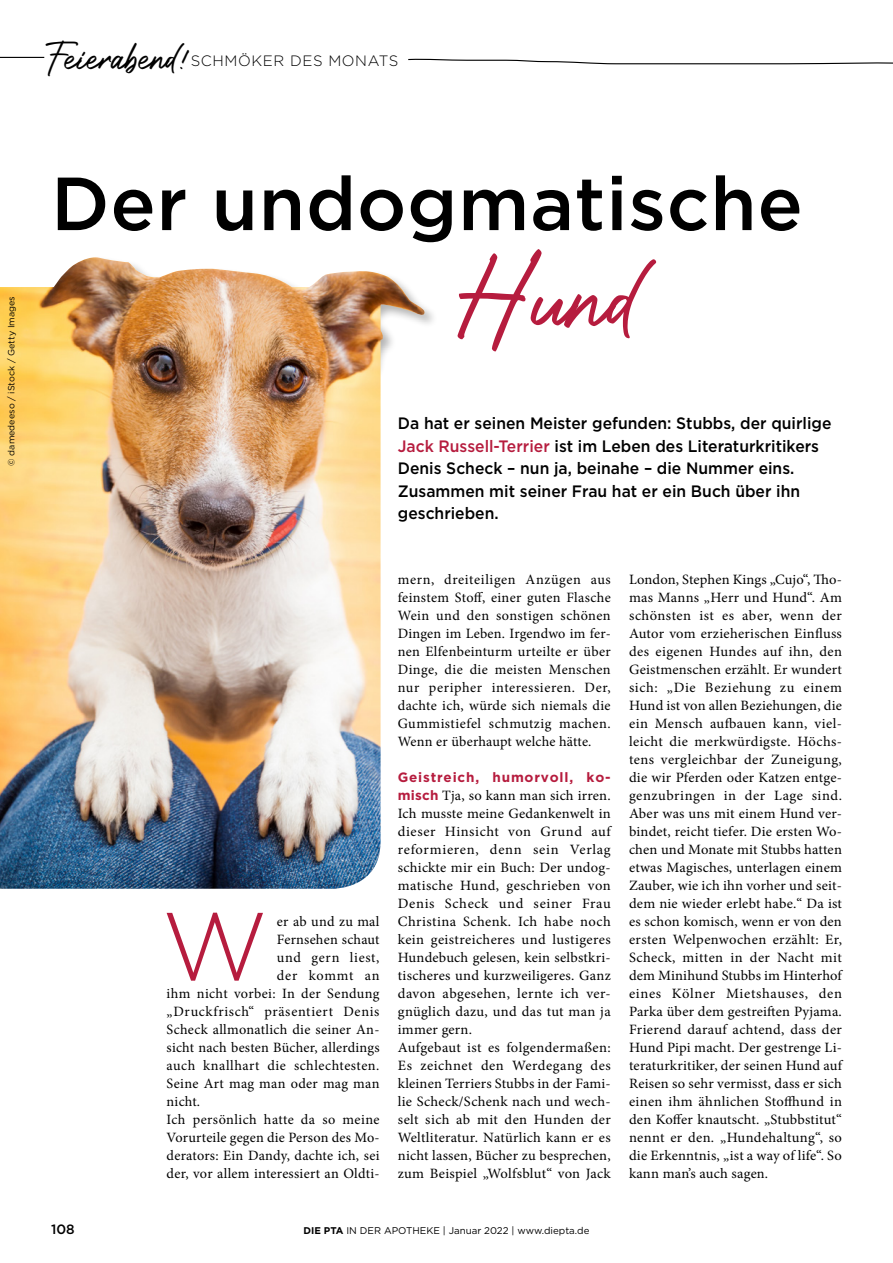
<style>
.page{position:relative;width:893px;height:1263px;background:#fff}
.page>*{position:absolute;margin:0;border:0;box-sizing:border-box;transform-origin:0 0}
.t1{font:italic 97.5px "Roustel";color:#b61c3e;scale:.94 1}
.t2{font:300 96.15px "Gotham";color:#b61c3e}
.t3{font:500 75px "Gotham";letter-spacing:.01em;color:#000}
.t4{font:italic 37.5px "Roustel";letter-spacing:-.03em;color:#000;scale:.94 1}
.t5{font:500 16.5px/22.5px "Gotham";color:#000;scale:.95 1}
.t6{font:300 15px "Gotham";letter-spacing:.04em;color:#000}
.t7{font:14.25px/18px "Minion Pro";letter-spacing:.02em;color:#000;text-align:justify}
.t8{font:14.25px "Minion Pro";letter-spacing:.045em;color:#000}
.t9{font:14.25px "Minion Pro";letter-spacing:.05em;color:#000}
.t10{font:700 13.5px "Gotham";letter-spacing:.06em;color:#b61c3e}
.t11{font:500 13.5px "Gotham";color:#000}
.t12{font:9.75px "Gotham";color:#000}
.t13{font:9px "Gotham";color:#000}
.s1{color:#b61c3e}
.s2{font-family:"Gotham";font-weight:700;font-size:13.5px;color:#b61c3e}
.s3{font-weight:700}
</style>
<div class="page">
<img style="left:54px;top:257px;width:370px;height:112px">
<hr style="left:0;top:57px;width:44px;height:1px;background:#000">
<svg style="left:408px;top:58px;width:485px;height:7px"></svg>
<img style="left:0;top:287px;width:381px;height:602px">
<h3 class="t4" style="left:49px;top:27px;width:165px">Feierabend!</h3>
<p class="t6" style="left:191px;top:51px;width:209px">SCHMÖKER DES MONATS</p>
<p class="t13" style="left:6px;top:466px;width:171px;rotate:-90deg">© damedeeso / iStock / Getty Images</p>
<h3 class="t3" style="left:51px;top:154px;width:753px">Der undogmatische</h3>
<h1 class="t1" style="left:459px;top:218px;width:246px">Hund</h1>
<p class="t5" style="left:398px;top:412px;width:458px">Da hat er seinen Meister gefunden: Stubbs, der quirlige <span class="s1">Jack Russell-Terrier</span> ist im Leben des Literaturkritikers Denis Scheck – nun ja, beinahe – die Nummer eins.<br>Zusammen mit seiner Frau hat er ein Buch über ihn geschrieben.</p>
<h2 class="t2" style="left:162px;top:885px;width:108px">W</h2>
<p class="t7" style="left:277px;top:913px;width:104px">er ab und zu mal</p>
<p class="t7" style="left:277px;top:931px;width:104px">Fernsehen schaut</p>
<p class="t9" style="left:277px;top:948px;width:104px">und gern liest,</p>
<p class="t8" style="left:277px;top:966px;width:104px">der kommt an</p>
<p class="t7" style="left:167px;top:985px;width:214px">ihm nicht vorbei: In der Sendung</p>
<p class="t8" style="left:167px;top:1002px;width:214px">„Druckfrisch“ präsentiert Denis</p>
<p class="t7" style="left:167px;top:1021px;width:214px">Scheck allmonatlich die seiner An-</p>
<p class="t7" style="left:167px;top:1039px;width:214px">sicht nach besten Bücher, allerdings</p>
<p class="t7" style="left:167px;top:1057px;width:214px">auch knallhart die schlechtesten.</p>
<p class="t7" style="left:167px;top:1075px;width:214px">Seine Art mag man oder mag man</p>
<p class="t7" style="left:167px;top:1093px;width:35px">nicht.</p>
<p class="t7" style="left:167px;top:1111px;width:214px">Ich persönlich hatte da so meine</p>
<p class="t7" style="left:167px;top:1129px;width:214px">Vorurteile gegen die Person des Mo-</p>
<p class="t7" style="left:167px;top:1147px;width:214px">derators: Ein Dandy, dachte ich, sei</p>
<p class="t7" style="left:167px;top:1165px;width:214px">der, vor allem interessiert an Oldti-</p>
<p class="t7" style="left:398px;top:571px;width:214px">mern, dreiteiligen Anzügen aus feinstem Stoff, einer guten Flasche Wein und den sonstigen schönen Dingen im Leben. Irgendwo im fer&shy;nen Elfenbeinturm urteilte er über Dinge, die die meisten Menschen nur peripher interessieren. Der, dachte ich, würde sich niemals die Gummistiefel schmutzig machen.<br>Wenn er überhaupt welche hätte.</p>
<p class="t10" style="left:398px;top:768px;width:214px">Geistreich, humorvoll, ko-</p>
<p class="t7" style="left:398px;top:787px;width:214px;text-align:left"><span class="s2">misch</span> Tja, so kann man sich irren.<br>Ich musste meine Gedankenwelt in dieser Hinsicht von Grund auf reformieren, denn sein Verlag schickte mir ein Buch: Der undog&shy;matische Hund, geschrieben von<br>Denis Scheck und seiner Frau<br>Christina Schenk. Ich habe noch kein geistreicheres und lustigeres<br>Hundebuch gelesen, kein selbstkri&shy;tischeres und kurzweiligeres. Ganz davon abgesehen, lernte ich ver&shy;gnüglich dazu, und das tut man ja immer gern.<br>Aufgebaut ist es folgendermaßen:<br>Es zeichnet den Werdegang des kleinen Terriers Stubbs in der Fami&shy;lie Scheck/Schenk nach und wech&shy;selt sich ab mit den Hunden der<br>Weltliteratur. Natürlich kann er es nicht lassen, Bücher zu besprechen, zum Beispiel „Wolfsblut“ von Jack</p>
<p class="t7" style="left:629px;top:571px;width:215px">London, Stephen Kings „Cujo“, Tho&shy;mas Manns „Herr und Hund“. Am schönsten ist es aber, wenn der Autor vom erzieherischen Einfluss des eigenen Hundes auf ihn, den Geistmenschen erzählt. Er wundert sich: „Die Beziehung zu einem Hund ist von allen Beziehungen, die ein Mensch aufbauen kann, viel&shy;leicht die merkwürdigste. Höchs&shy;tens vergleichbar der Zuneigung, die wir Pferden oder Katzen entge&shy;genzubringen in der Lage sind.<br>Aber was uns mit einem Hund ver&shy;bindet, reicht tiefer. Die ersten Wo&shy;chen und Monate mit Stubbs hatten etwas Magisches, unterlagen einem Zauber, wie ich ihn vorher und seit&shy;dem nie wieder erlebt habe.“ Da ist es schon komisch, wenn er von den ersten Welpenwochen erzählt: Er, Scheck, mitten in der Nacht mit dem Minihund Stubbs im Hinterhof eines Kölner Mietshauses, den Parka über dem gestreiften Pyjama.<br>Frierend darauf achtend, dass der Hund Pipi macht. Der gestrenge Li&shy;teraturkritiker, der seinen Hund auf Reisen so sehr vermisst, dass er sich einen ihm ähnlichen Stoffhund in den Koffer knautscht. „Stubbstitut“ nennt er den. „Hundehaltung“, so die Erkenntnis, „ist a way of life“. So kann man’s auch sagen.</p>
<p class="t11" style="left:51px;top:1220px;width:25px">108</p>
<p class="t12" style="left:303px;top:1224px;width:287px"><span class="s3">DIE PTA</span> IN DER APOTHEKE | Januar 2022 | www.diepta.de</p>
</div>
